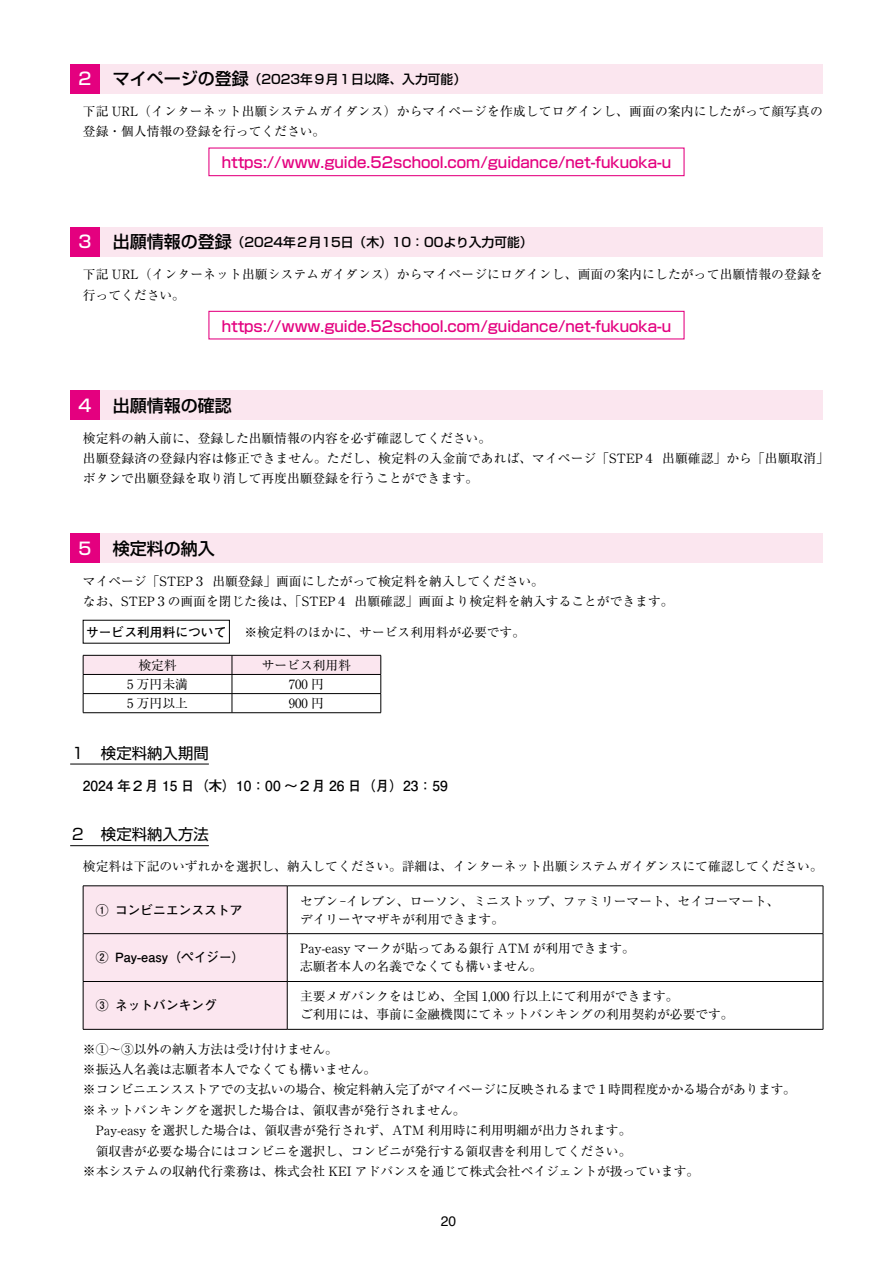
<style>
.page{position:relative;width:893px;height:1263px;background:#fff}
.page>*{position:absolute;margin:0;border:0;box-sizing:border-box;transform-origin:0 0}
.出願の流れ-見出し{font:500 16.95px "Shin Go Pro";color:#000}
.出願の流れ-見出し-白{font:500 16.95px "Shin Go Pro";color:#fff}
.出願の流れ-見出し2{font:15.45px "Shin Go Pro";color:#000}
.HPアドレス{font:500 14.85px "Shin Go Pro";color:#e4007f}
.出願の流れ-本文{font:700 13.8px "Futo Go B101 Pro";color:#000}
.t1{font:13.8px "Helvetica";color:#000}
.出願の流れ-本文-2{font:12.75px/20.4px "Ryumin Pro";color:#000}
.出願の流れ-表{font:12.75px "Ryumin Pro";color:#000}
.出願の流れ-見出し-2{font:500 12.75px "Shin Go Pro";color:#000}
.出願の流れ-本文-3{font:12.75px "Ryumin Pro";letter-spacing:-.02em;color:#000}
.出願の流れ-表-2{font:700 12.75px "Futo Go B101 Pro";color:#000}
.本文-段落下げなし{font:12.75px "Ryumin Pro";color:#000}
.出願の流れ-本文-4{font:700 12.75px "Futo Go B101 Pro";color:#000}
.s1{font-size:16.95px}
</style>
<div class="page">
<div style="left:208px;top:147px;width:477px;height:29px;border:1px solid #e4007f"></div>
<div style="left:208px;top:311px;width:477px;height:28px;border:1px solid #e4007f"></div>
<hr style="left:70px;top:764px;width:139px;height:1px;background:#000">
<hr style="left:70px;top:845px;width:139px;height:1px;background:#000">
<div style="left:70px;top:64px;width:30px;height:30px;background:#e4007f"></div>
<div style="left:100px;top:64px;width:723px;height:30px;background:#fbe6ef"></div>
<div style="left:70px;top:227px;width:30px;height:30px;background:#e4007f"></div>
<div style="left:100px;top:227px;width:723px;height:30px;background:#fbe6ef"></div>
<div style="left:70px;top:390px;width:30px;height:30px;background:#e4007f"></div>
<div style="left:100px;top:390px;width:723px;height:30px;background:#fbe6ef"></div>
<div style="left:70px;top:533px;width:30px;height:30px;background:#e4007f"></div>
<div style="left:100px;top:533px;width:723px;height:30px;background:#fbe6ef"></div>
<svg style="left:83px;top:655px;width:299px;height:57px"></svg>
<hr style="left:83px;top:712px;width:149px;height:1px;background:#000">
<hr style="left:232px;top:712px;width:149px;height:1px;background:#000">
<div style="left:84px;top:886px;width:203px;height:143px;background:#fbe6ef"></div>
<hr style="left:83px;top:885px;width:204px;height:1px;background:#000">
<hr style="left:83px;top:886px;width:1px;height:47px;background:#000">
<hr style="left:287px;top:885px;width:536px;height:1px;background:#000">
<hr style="left:287px;top:886px;width:1px;height:47px;background:#000">
<hr style="left:823px;top:886px;width:1px;height:47px;background:#000">
<hr style="left:83px;top:933px;width:204px;height:1px;background:#000">
<hr style="left:83px;top:934px;width:1px;height:47px;background:#000">
<hr style="left:287px;top:933px;width:536px;height:1px;background:#000">
<hr style="left:287px;top:934px;width:1px;height:47px;background:#000">
<hr style="left:823px;top:934px;width:1px;height:47px;background:#000">
<hr style="left:83px;top:981px;width:204px;height:1px;background:#000">
<hr style="left:83px;top:982px;width:1px;height:47px;background:#000">
<hr style="left:287px;top:981px;width:536px;height:1px;background:#000">
<hr style="left:287px;top:982px;width:1px;height:47px;background:#000">
<hr style="left:823px;top:982px;width:1px;height:47px;background:#000">
<hr style="left:83px;top:1029px;width:204px;height:1px;background:#000">
<hr style="left:287px;top:1029px;width:536px;height:1px;background:#000">
<p class="出願の流れ-見出し-白" style="left:79px;top:65px;width:14px">2</p>
<p class="出願の流れ-見出し-2" style="left:113px;top:68px;width:355px"><span class="s1">マイページの登録</span>（2023年９月１日以降、入力可能）</p>
<p class="出願の流れ-本文-2" style="left:83px;top:100px;width:741px">下記 URL（インターネット出願システムガイダンス）からマイページを作成してログインし、画面の案内にしたがって顔写真の登録・個人情報の登録を行ってください。</p>
<p class="HPアドレス" style="left:222px;top:150px;width:451px">https://www.guide.52school.com/guidance/net-fukuoka-u</p>
<p class="出願の流れ-見出し-白" style="left:79px;top:228px;width:14px">3</p>
<p class="出願の流れ-見出し-2" style="left:113px;top:231px;width:421px"><span class="s1">出願情報の登録</span>（2024年２月15日（木）10：00より入力可能）</p>
<p class="出願の流れ-本文-2" style="left:83px;top:263px;width:741px">下記 URL（インターネット出願システムガイダンス）からマイページにログインし、画面の案内にしたがって出願情報の登録を行ってください。</p>
<p class="HPアドレス" style="left:222px;top:314px;width:451px">https://www.guide.52school.com/guidance/net-fukuoka-u</p>
<p class="出願の流れ-見出し-白" style="left:79px;top:391px;width:14px">4</p>
<p class="出願の流れ-見出し" style="left:113px;top:391px;width:121px">出願情報の確認</p>
<p class="出願の流れ-本文-2" style="left:83px;top:427px;width:410px">検定料の納入前に、登録した出願情報の内容を必ず確認してください。</p>
<p class="出願の流れ-本文-2" style="left:83px;top:447px;width:748px">出願登録済の登録内容は修正できません。ただし、検定料の入金前であれば、マイページ「STEP４ 出願確認」から「出願取消」ボタンで出願登録を取り消して再度出願登録を行うことができます。</p>
<p class="出願の流れ-見出し-白" style="left:79px;top:534px;width:14px">5</p>
<p class="出願の流れ-見出し" style="left:113px;top:534px;width:104px">検定料の納入</p>
<p class="出願の流れ-本文-2" style="left:83px;top:570px;width:463px">マイページ「STEP３ 出願登録」画面にしたがって検定料を納入してください。</p>
<p class="出願の流れ-本文-2" style="left:83px;top:590px;width:592px">なお、STEP３の画面を閉じた後は、「STEP４ 出願確認」画面より検定料を納入することができます。</p>
<p class="出願の流れ-本文-2" style="left:83px;top:621px;width:444px">　　　　　　　　　　　 　※検定料のほかに、サービス利用料が必要です。</p>
<p class="本文-段落下げなし" style="left:138px;top:655px;width:40px">検定料</p>
<p class="本文-段落下げなし" style="left:262px;top:655px;width:91px">サービス利用料</p>
<p class="本文-段落下げなし" style="left:127px;top:674px;width:62px">5 万円未満</p>
<p class="本文-段落下げなし" style="left:289px;top:674px;width:37px">700 円</p>
<p class="本文-段落下げなし" style="left:127px;top:693px;width:62px">5 万円以上</p>
<p class="本文-段落下げなし" style="left:289px;top:693px;width:37px">900 円</p>
<p class="出願の流れ-見出し2" style="left:70px;top:740px;width:140px">１　検定料納入期間</p>
<p class="出願の流れ-本文" style="left:83px;top:774px;width:366px">2024 年２月 15 日（木）10：00 〜２月 26 日（月）23：59</p>
<p class="出願の流れ-見出し2" style="left:70px;top:822px;width:140px">２　検定料納入方法</p>
<p class="出願の流れ-本文-2" style="left:83px;top:855px;width:741px">検定料は下記のいずれかを選択し、納入してください。詳細は、インターネット出願システムガイダンスにて確認してください。</p>
<p class="出願の流れ-表-2" style="left:96px;top:899px;width:148px">① コンビニエンスストア</p>
<p class="出願の流れ-本文-4" style="left:86px;top:621px;width:142px">サービス利用料について</p>
<p class="出願の流れ-表" style="left:300px;top:891px;width:481px">セブン-イレブン、ローソン、ミニストップ、ファミリーマート、セイコーマート、</p>
<p class="出願の流れ-表" style="left:300px;top:909px;width:206px">デイリーヤマザキが利用できます。</p>
<p class="出願の流れ-表-2" style="left:96px;top:947px;width:150px">② Pay-easy（ペイジー）</p>
<p class="出願の流れ-表" style="left:300px;top:938px;width:336px">Pay-easy マークが貼ってある銀行 ATM が利用できます。</p>
<p class="出願の流れ-表" style="left:300px;top:957px;width:244px">志願者本人の名義でなくても構いません。</p>
<p class="出願の流れ-表" style="left:300px;top:986px;width:380px">主要メガバンクをはじめ、全国 1,000 行以上にて利用ができます。</p>
<p class="出願の流れ-表" style="left:300px;top:1004px;width:435px">ご利用には、事前に金融機関にてネットバンキングの利用契約が必要です。</p>
<p class="出願の流れ-本文-2" style="left:83px;top:1038px;width:257px">※①〜③以外の納入方法は受け付けません。</p>
<p class="出願の流れ-本文-2" style="left:83px;top:1058px;width:295px">※振込人名義は志願者本人でなくても構いません。</p>
<p class="出願の流れ-本文-3" style="left:83px;top:1079px;width:715px">※コンビニエンスストアでの支払いの場合、検定料納入完了がマイページに反映されるまで１時間程度かかる場合があります。</p>
<p class="出願の流れ-本文-2" style="left:83px;top:1099px;width:384px">※ネットバンキングを選択した場合は、領収書が発行されません。</p>
<p class="出願の流れ-本文-2" style="left:83px;top:1119px;width:550px">　Pay-easy を選択した場合は、領収書が発行されず、ATM 利用時に利用明細が出力されます。</p>
<p class="出願の流れ-本文-2" style="left:83px;top:1140px;width:550px">　領収書が必要な場合にはコンビニを選択し、コンビニが発行する領収書を利用してください。</p>
<p class="出願の流れ-本文-2" style="left:83px;top:1160px;width:618px">※本システムの収納代行業務は、株式会社 KEI アドバンスを通じて株式会社ペイジェントが扱っています。</p>
<p class="出願の流れ-表-2" style="left:96px;top:995px;width:123px">③ ネットバンキング</p>
<p class="t1" style="left:441px;top:1210px;width:17px">20</p>
</div>
